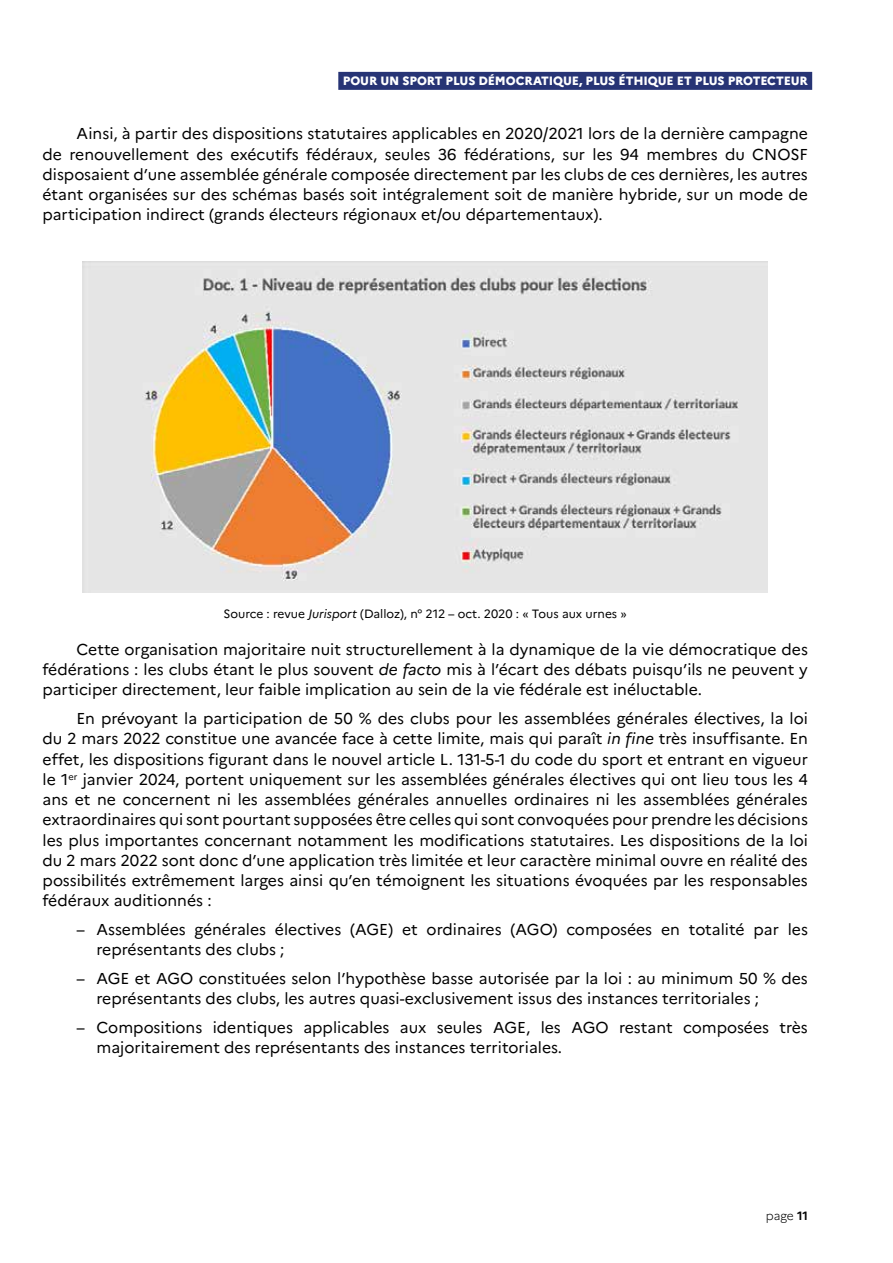
<style>
.page{position:relative;width:893px;height:1263px;background:#fff}
.page>*{position:absolute;margin:0;border:0;box-sizing:border-box;transform-origin:0 0}
.t1{font:15.75px/20.2px "Marianne";color:#000;text-align:justify}
.t2{font:12px "Marianne";color:#000}
.t3{font:800 12px "Marianne";letter-spacing:-.01em;color:#fff}
.t4{font:300 12px "Marianne";color:#000}
.s1{font-style:italic}
.s2{font-weight:700}
</style>
<div class="page">
<div style="left:338px;top:72px;width:474px;height:18px;background:#273475"></div>
<img style="left:83px;top:262px;width:685px;height:330px">
<p class="t3" style="left:343px;top:73px;width:467px">POUR UN SPORT PLUS DÉMOCRATIQUE, PLUS ÉTHIQUE ET PLUS PROTECTEUR</p>
<p class="t1" style="left:43px;top:124px;width:767px;text-indent:34px">Ainsi, à partir des dispositions statutaires applicables en 2020/2021 lors de la dernière campagne de renouvellement des exécutifs fédéraux, seules 36 fédérations, sur les 94 membres du CNOSF disposaient d’une assemblée générale composée directement par les clubs de ces dernières, les autres étant organisées sur des schémas basés soit intégralement soit de manière hybride, sur un mode de participation indirect (grands électeurs régionaux et/ou départementaux).</p>
<p class="t2" style="left:224px;top:606px;width:405px">Source : revue <span class="s1">Jurisport</span> (Dalloz), n° 212 – oct. 2020 : « Tous aux urnes »</p>
<p class="t1" style="left:43px;top:639px;width:767px;text-indent:34px">Cette organisation majoritaire nuit structurellement à la dynamique de la vie démocratique des fédérations : les clubs étant le plus souvent <span class="s1">de facto</span> mis à l’écart des débats puisqu’ils ne peuvent y participer directement, leur faible implication au sein de la vie fédérale est inéluctable.</p>
<p class="t1" style="left:43px;top:708px;width:767px;text-indent:34px">En prévoyant la participation de 50 % des clubs pour les assemblées générales électives, la loi du 2 mars 2022 constitue une avancée face à cette limite, mais qui paraît <span class="s1">in fine</span> très insuffisante. En effet, les dispositions figurant dans le nouvel article L. 131-5-1 du code du sport et entrant en vigueur le 1<sup>er</sup> janvier 2024, portent uniquement sur les assemblées générales électives qui ont lieu tous les 4 ans et ne concernent ni les assemblées générales annuelles ordinaires ni les assemblées générales extraordinaires qui sont pourtant supposées être celles qui sont convoquées pour prendre les décisions les plus importantes concernant notamment les modifications statutaires. Les dispositions de la loi du 2 mars 2022 sont donc d’une application très limitée et leur caractère minimal ouvre en réalité des possibilités extrêmement larges ainsi qu’en témoignent les situations évoquées par les responsables fédéraux auditionnés :</p>
<p class="t1" style="left:97px;top:919px;width:713px;text-indent:-20px">– Assemblées générales électives (AGE) et ordinaires (AGO) composées en totalité par les représentants des clubs ;</p>
<p class="t1" style="left:97px;top:968px;width:713px;text-indent:-20px">– AGE et AGO constituées selon l’hypothèse basse autorisée par la loi : au minimum 50 % des représentants des clubs, les autres quasi-exclusivement issus des instances territoriales ;</p>
<p class="t1" style="left:97px;top:1017px;width:713px;text-indent:-20px">– Compositions identiques applicables aux seules AGE, les AGO restant composées très majoritairement des représentants des instances territoriales.</p>
<p class="t4" style="left:766px;top:1209px;width:44px">page <span class="s2">11</span></p>
</div>
